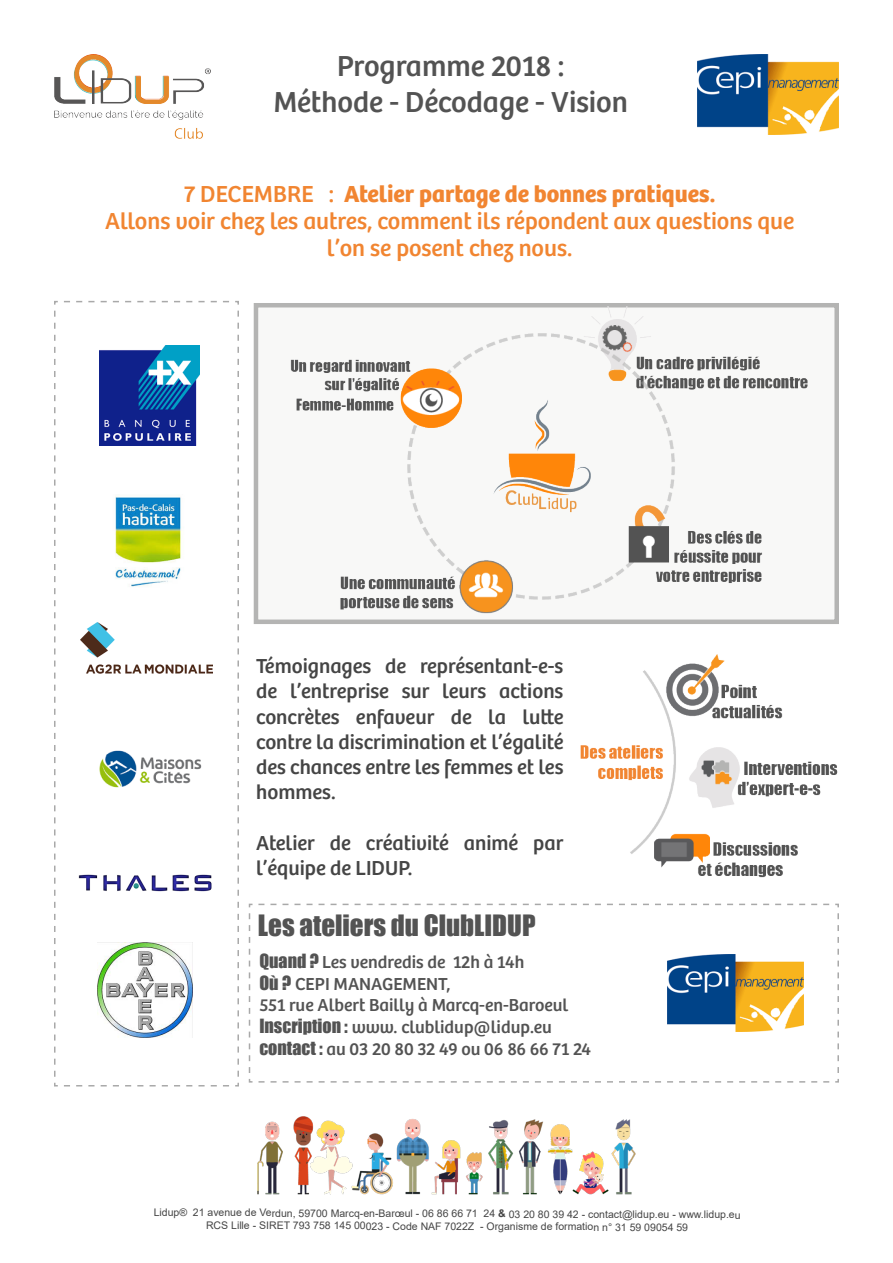
<style>
.page{position:relative;width:893px;height:1263px;background:#fff}
.page>*{position:absolute;margin:0;border:0;box-sizing:border-box;transform-origin:0 0}
.t1{font:30px "Bree";color:#535353}
.t2{font:27px "Impact";color:#535353}
.t3{font:24px/27px "Bree";color:#f18531;text-align:center}
.t4{font:700 24px "Bree";color:#f18531}
.t5{font:21px/25.2px "Bree";color:#454545;text-align:justify}
.t6{font:18px "Bree";color:#535353}
.t7{font:10.5px "Arial";letter-spacing:-.005em;color:#454545}
.s1{font-weight:400}
.s2{font-family:"Impact"}
.s3{font-weight:700}
</style>
<div class="page">
<svg style="left:248px;top:903px;width:591px;height:180px"></svg>
<div style="left:254px;top:303px;width:585px;height:321px;background:#f8f8f7;border:4px solid #b4b4b3"></div>
<svg style="left:54px;top:300px;width:185px;height:787px"></svg>
<img style="left:291px;top:306px;width:519px;height:308px">
<img style="left:580px;top:655px;width:258px;height:223px">
<img style="left:81px;top:623px;width:131px;height:50px">
<img style="left:100px;top:345px;width:100px;height:100px">
<img style="left:92px;top:483px;width:112px;height:112px">
<img style="left:98px;top:943px;width:94px;height:94px">
<img style="left:91px;top:713px;width:118px;height:118px">
<img style="left:72px;top:864px;width:151px;height:39px">
<img style="left:668px;top:955px;width:136px;height:77px">
<img style="left:54px;top:54px;width:157px;height:85px">
<img style="left:697px;top:54px;width:142px;height:80px">
<img style="left:257px;top:1116px;width:379px;height:79px">
<p class="t1" style="left:337px;top:48px;width:229px">Programme 2018 :</p>
<p class="t1" style="left:273px;top:84px;width:356px">Méthode - Décodage - Vision</p>
<p class="t4" style="left:184px;top:179px;width:533px"><span class="s1">7 DECEMBRE :</span> Atelier partage de bonnes pratiques.</p>
<p class="t3" style="left:105px;top:207px;width:691px">Allons voir chez les autres, comment ils répondent aux questions que l’on se posent chez nous.</p>
<p class="t5" style="left:256px;top:654px;width:309px">Témoignages de représentant-e-s de l’entreprise sur leurs actions concrètes enfaveur de la lutte contre la discrimination et l’égalité des chances entre les femmes et les hommes.</p>
<p class="t5" style="left:256px;top:830px;width:309px">Atelier de créativité animé par l’équipe de LIDUP.</p>
<p class="t2" style="left:258px;top:905px;width:279px">Les ateliers du ClubLIDUP</p>
<p class="t6" style="left:259px;top:952px;width:266px"><span class="s2">Quand ?</span> Les vendredis de 12h à 14h</p>
<p class="t6" style="left:259px;top:973px;width:193px"><span class="s2">Où ?</span> CEPI MANAGEMENT,</p>
<p class="t6" style="left:259px;top:995px;width:310px">551 rue Albert Bailly à Marcq-en-Baroeul</p>
<p class="t6" style="left:259px;top:1016px;width:294px"><span class="s2">Inscription :</span> www. clublidup@lidup.eu</p>
<p class="t6" style="left:259px;top:1038px;width:333px"><span class="s2">contact :</span> au 03 20 80 32 49 ou 06 86 66 71 24</p>
<p class="t7" style="left:154px;top:1206px;width:588px">Lidup® 21 avenue de Verdun, 59700 Marcq-en-Barœul - 06 86 66 71 24 <span class="s3">&amp;</span> 03 20 80 39 42 - contact@lidup.eu - www.lidup.eu</p>
<p class="t7" style="left:206px;top:1219px;width:484px">RCS Lille - SIRET 793 758 145 00023 - Code NAF 7022Z - Organisme de formation n° 31 59 09054 59</p>
</div>
